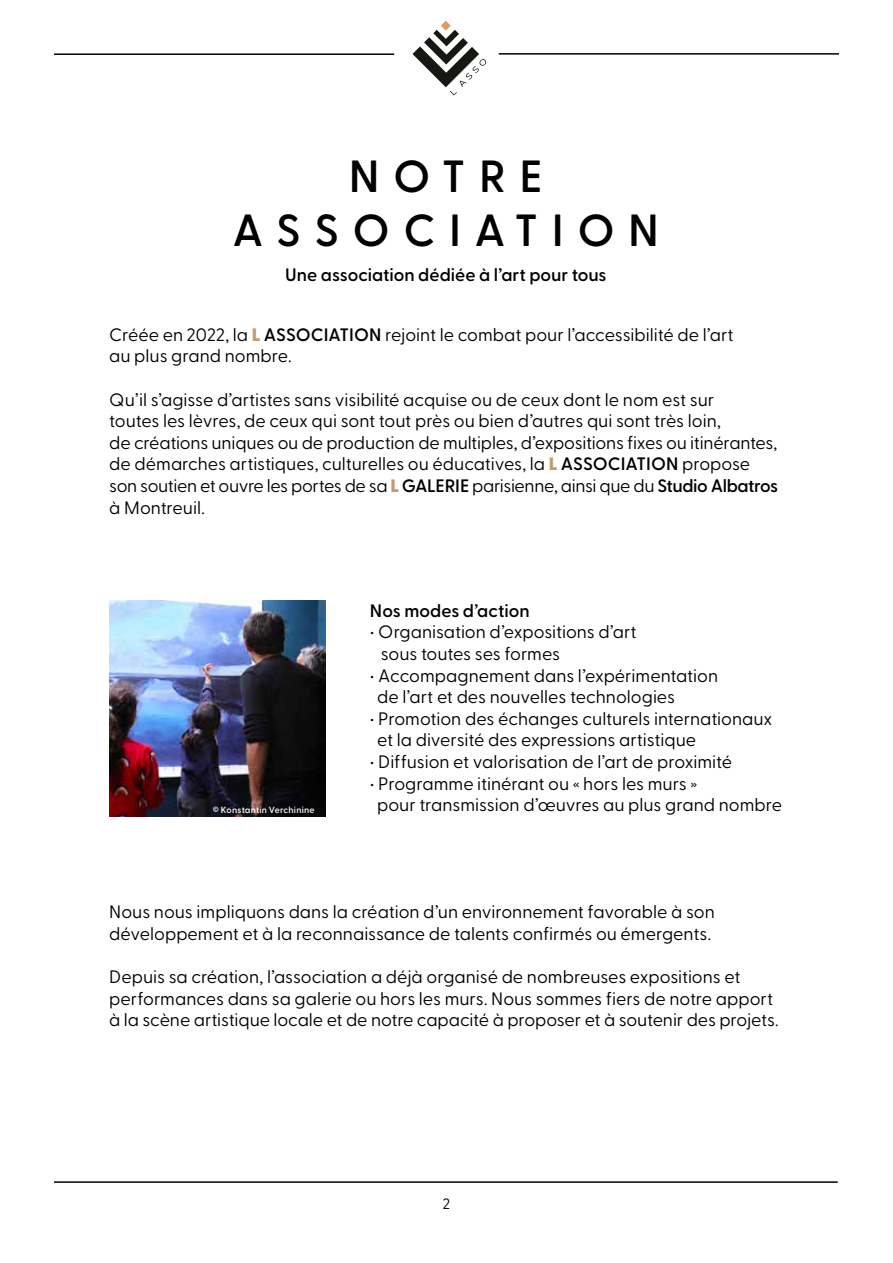
<style>
.page{position:relative;width:893px;height:1263px;background:#fff}
.page>*{position:absolute;margin:0;border:0;box-sizing:border-box;transform-origin:0 0}
.t1{font:600 45px/54px "Greycliff CF";letter-spacing:.3em;color:#000;text-align:center}
.t2{font:18px/21.6px "Greycliff CF";letter-spacing:-.005em;color:#000}
.t3{font:600 18px "Greycliff CF";color:#000}
.t4{font:15px "Greycliff CF";color:#000}
.t5{font:600 9px "Greycliff CF";letter-spacing:.025em;color:#fff}
.s1{font-weight:800;color:#c49a6c}
.s2{font-weight:600}
</style>
<div class="page">
<svg style="left:412px;top:21px;width:74px;height:74px"></svg>
<hr style="left:54px;top:53px;width:340px;height:2px;background:#000">
<hr style="left:499px;top:53px;width:340px;height:2px;background:#000">
<hr style="left:54px;top:1181px;width:784px;height:2px;background:#000">
<img style="left:109px;top:601px;width:216px;height:216px">
<h1 class="t1" style="left:233px;top:147px;width:428px">NOTRE<br>ASSOCIATION</h1>
<p class="t3" style="left:285px;top:261px;width:323px">Une association dédiée à l’art pour tous</p>
<p class="t2" style="left:109px;top:322px;width:626px">Créée en 2022, la <span class="s1">L</span> <span class="s2">ASSOCIATION</span> rejoint le combat pour l’accessibilité de l’art au plus grand nombre.</p>
<p class="t2" style="left:109px;top:387px;width:670px">Qu’il s’agisse d’artistes sans visibilité acquise ou de ceux dont le nom est sur<br>toutes les lèvres, de ceux qui sont tout près ou bien d’autres qui sont très loin,<br>de créations uniques ou de production de multiples, d’expositions fixes ou itinérantes, de démarches artistiques, culturelles ou éducatives, la <span class="s1">L</span> <span class="s2">ASSOCIATION</span> propose son soutien et ouvre les portes de sa <span class="s1">L</span> <span class="s2">GALERIE</span> parisienne, ainsi que du <span class="s2">Studio Albatros </span>à Montreuil.</p>
<p class="t3" style="left:370px;top:597px;width:161px">Nos modes d’action</p>
<p class="t2" style="left:381px;top:620px;width:257px;text-indent:-11px">• Organisation d’expositions d’art sous toutes ses formes</p>
<p class="t2" style="left:377px;top:663px;width:343px;text-indent:-7px">• Accompagnement dans l’expérimentation de l’art et des nouvelles technologies</p>
<p class="t2" style="left:377px;top:706px;width:397px;text-indent:-7px">• Promotion des échanges culturels internationaux et la diversité des expressions artistique</p>
<p class="t2" style="left:370px;top:749px;width:364px">• Diffusion et valorisation de l’art de proximité</p>
<p class="t2" style="left:370px;top:771px;width:329px">• Programme itinérant ou « hors les murs »</p>
<p class="t5" style="left:213px;top:802px;width:103px">© Konstantin Verchinine</p>
<p class="t2" style="left:377px;top:793px;width:406px">pour transmission d’œuvres au plus grand nombre</p>
<p class="t2" style="left:109px;top:900px;width:607px">Nous nous impliquons dans la création d’un environnement favorable à son développement et à la reconnaissance de talents confirmés ou émergents.</p>
<p class="t2" style="left:109px;top:965px;width:671px">Depuis sa création, l’association a déjà organisé de nombreuses expositions et performances dans sa galerie ou hors les murs. Nous sommes fiers de notre apport à la scène artistique locale et de notre capacité à proposer et à soutenir des projets.</p>
<p class="t4" style="left:443px;top:1193px;width:9px">2</p>
</div>
